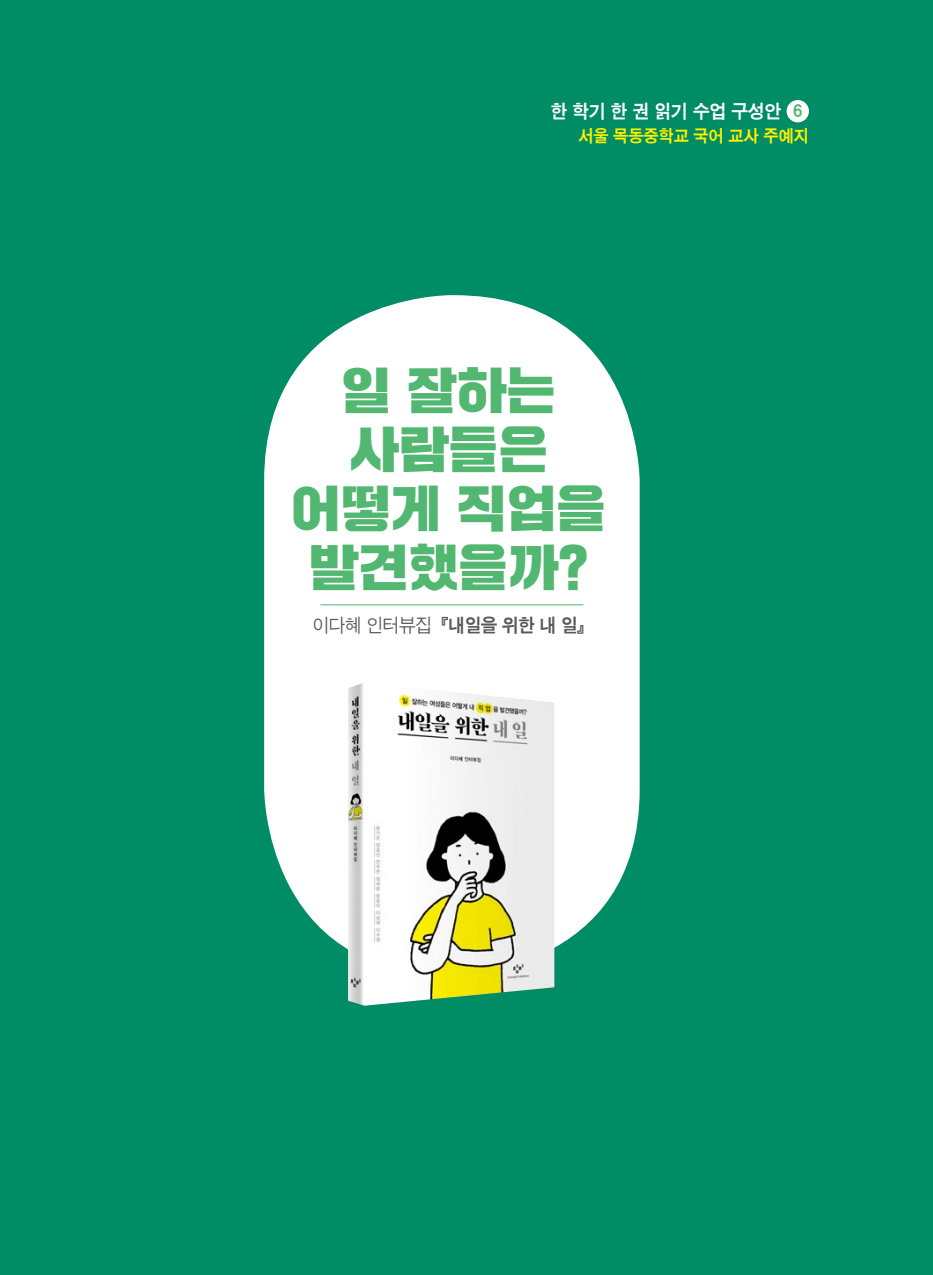
<style>
.page{position:relative;width:933px;height:1275px;background:#008c65}
.page>*{position:absolute;margin:0;border:0;box-sizing:border-box;transform-origin:0 0}
.t1{font:49px/59px "SD Gd Gothic";letter-spacing:.02em;color:#52b771;text-align:center}
.t2{font:19.25px "SD Gothic c Bd";color:#595757;scale:.96 1}
.t3{font:19.25px "SD Gothic c Bd";color:#fff;scale:.96 1}
.t4{font:17.5px "SD Gothic c Bd";color:#fff100;scale:.96 1}
.s1{font-size:17.5px;color:#52b771}
.s2{font-family:"SD Gothic a Lt"}
</style>
<div class="page">
<div style="left:786px;top:100px;width:23px;height:22px;background:#fff;border-radius:50%"></div>
<div style="left:264px;top:295px;width:375px;height:680px;background:#fff;border-radius:185px"></div>
<img style="left:348px;top:683px;width:206px;height:323px">
<hr style="left:320px;top:604px;width:263px;height:1px;background:#52b771">
<p class="t3" style="left:550px;top:102px;width:264px">한 학기 한 권 읽기 수업 구성안 <span class="s1">6</span></p>
<p class="t4" style="left:578px;top:127px;width:242px">서울 목동중학교 국어 교사 주예지</p>
<p class="t1" style="left:291px;top:361px;width:316px">일 잘하는 사람들은 어떻게 직업을 발견했을까?</p>
<p class="t2" style="left:312px;top:615px;width:284px"><span class="s2">이다혜 인터뷰집</span> 『내일을 위한 내 일』</p>
</div>
